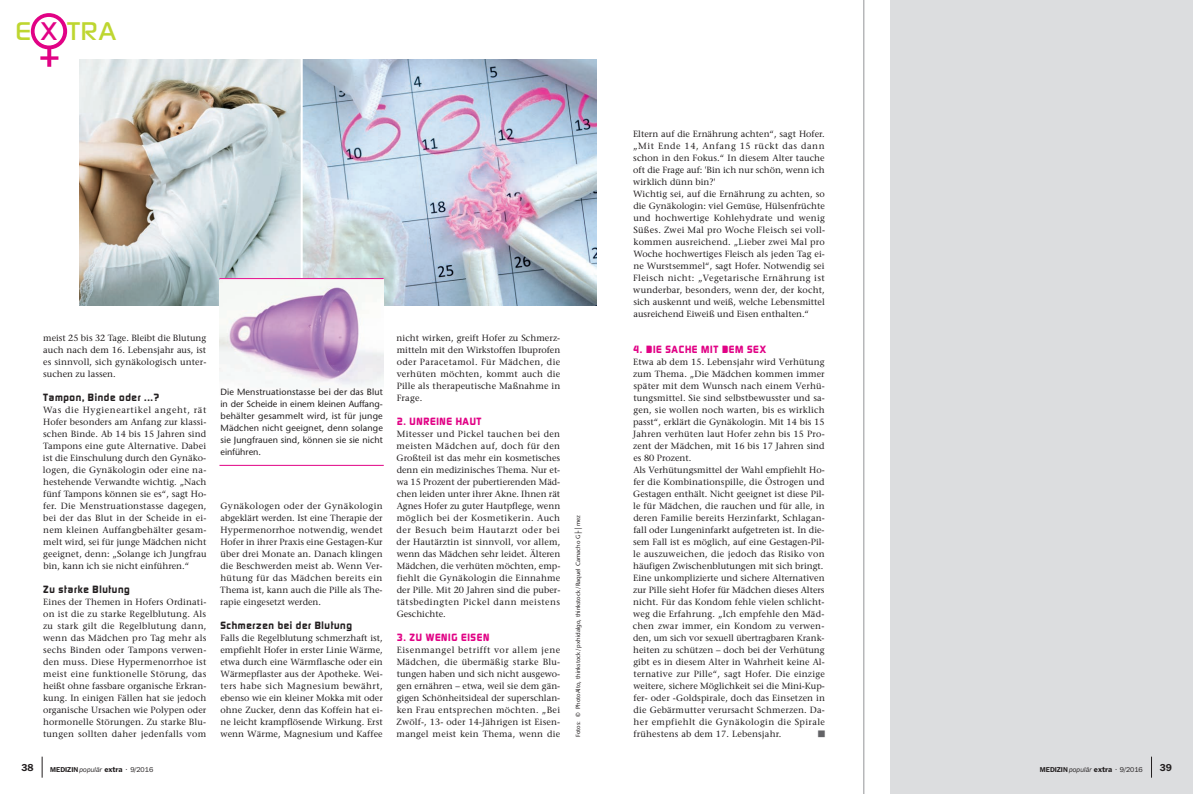
<style>
.page{position:relative;width:1193px;height:794px;background:#fff}
.page>*{position:absolute;margin:0;border:0;box-sizing:border-box;transform-origin:0 0}
.t1{font:70.6px "Astrology P01";color:#e10285}
.t2{font:500 26.6px "Digital Sans EF";color:#bed630;scale:1.11 1}
.t3{font:700 11px "Digital Sans EF";letter-spacing:.055em;color:#231f20}
.t4{font:700 11px "Digital Sans EF";letter-spacing:.055em;color:#e10285}
.t5{font:600 10px "Franklin Gothic IT Cby BT";color:#231f20}
.t6{font:9px/12px "Stone Serif";letter-spacing:.01em;color:#231f20;text-align:justify}
.t7{font:9px/12px "Stone Sans";letter-spacing:.005em;color:#231f20;text-align:justify}
.t8{font:9px "Zapf Dingbats";color:#636366}
.t9{font:600 7px "Franklin Gothic IT Cby BT";color:#231f20}
.t10{font:6px "Stone Sans";color:#231f20}
.s1{color:#e10285}
.s2{font-family:"Times New Roman"}
.s3{font-weight:400;font-style:italic}
.s4{font-family:"Franklin Gothic EF";font-weight:400;font-size:8px}
.s5{font-weight:400}
</style>
<div class="page">
<div style="left:890px;top:0;width:302px;height:794px;background:#dcdddf"></div>
<svg style="left:1151px;top:756px;width:1px;height:21px"></svg>
<hr style="left:863px;top:0;width:1px;height:794px;background:#939598">
<svg style="left:42px;top:756px;width:1px;height:21px"></svg>
<img style="left:79px;top:60px;width:517px;height:245px">
<hr style="left:301px;top:28px;width:2px;height:351px;background:#fff">
<img style="left:219px;top:280px;width:165px;height:107px">
<hr style="left:219px;top:465px;width:165px;height:1px;background:#e10285">
<hr style="left:219px;top:278px;width:165px;height:1px;background:#e10285">
<h1 class="t1" style="left:31px;top:-12px;width:38px">R</h1>
<h2 class="t2" style="left:15px;top:22px;width:92px">E <span class="s1">X</span> TRA</h2>
<p class="t6" style="left:43px;top:333px;width:165px">meist 25 bis 32 Tage. Bleibt die Blutung auch nach dem 16. Lebensjahr aus, ist es sinnvoll, sich gynäkologisch unter&shy;suchen zu lassen.</p>
<p class="t3" style="left:43px;top:394px;width:117px">Tampon, Binde oder ...?</p>
<p class="t6" style="left:43px;top:405px;width:165px">Was die Hygieneartikel angeht, rät Hofer besonders am Anfang zur klassi&shy;schen Binde. Ab 14 bis 15 Jahren sind Tampons eine gute Alternative. Dabei ist die Einschulung durch den Gynäko&shy;logen, die Gynäkologin oder eine na&shy;hestehende Verwandte wichtig. „Nach fünf Tampons können sie es“, sagt Ho&shy;fer. Die Menstruationstasse dagegen, bei der das Blut in der Scheide in ei&shy;nem kleinen Auffangbehälter gesam&shy;melt wird, sei für junge Mädchen nicht geeignet, denn: „Solange ich Jungfrau bin, kann ich sie nicht einführen.“</p>
<p class="t3" style="left:43px;top:586px;width:88px">Zu starke Blutung</p>
<p class="t6" style="left:43px;top:597px;width:165px">Eines der Themen in Hofers Ordinati&shy;on ist die zu starke Regelblutung. Als zu stark gilt die Regelblutung dann, wenn das Mädchen pro Tag mehr als sechs Binden oder Tampons verwen&shy;den muss. Diese Hypermenorrhoe ist meist eine funktionelle Störung, das heißt ohne fassbare organische Erkran&shy;kung. In einigen Fällen hat sie jedoch organische Ursachen wie Polypen oder hormonelle Störungen. Zu starke Blu&shy;tungen sollten daher jedenfalls vom</p>
<p class="t7" style="left:220px;top:386px;width:164px">Die Menstruationstasse bei der das Blut in der Scheide in einem kleinen Auffang&shy;behälter gesammelt wird, ist für junge Mädchen nicht geeignet, denn solange sie Jungfrauen sind, können sie sie nicht einführen.</p>
<p class="t6" style="left:220px;top:501px;width:164px">Gynäkologen oder der Gynäkologin abgeklärt werden. Ist eine Therapie der Hypermenorrhoe notwendig, wendet Hofer in ihrer Praxis eine Gestagen-Kur über drei Monate an. Danach klingen die Beschwerden meist ab. Wenn Ver&shy;hütung für das Mädchen bereits ein Thema ist, kann auch die Pille als The&shy;rapie eingesetzt werden.</p>
<p class="t3" style="left:220px;top:622px;width:133px">Schmerzen bei der Blutung</p>
<p class="t6" style="left:220px;top:633px;width:164px">Falls die Regelblutung schmerzhaft ist, empfiehlt Hofer in erster Linie Wärme, etwa durch eine Wärmflasche oder ein Wärmepflaster aus der Apotheke. Wei&shy;ters habe sich Magnesium bewährt, ebenso wie ein kleiner Mokka mit oder ohne Zucker, denn das Koffein hat ei&shy;ne leicht krampflösende Wirkung. Erst wenn Wärme, Magnesium und Kaffee</p>
<p class="t6" style="left:396px;top:333px;width:165px">nicht wirken, greift Hofer zu Schmerz&shy;mitteln mit den Wirkstoffen Ibuprofen oder Paracetamol. Für Mädchen, die verhüten möchten, kommt auch die Pille als therapeutische Maßnahme in Frage.</p>
<p class="t4" style="left:396px;top:418px;width:86px">2. UNREINE HAUT</p>
<p class="t6" style="left:396px;top:429px;width:165px">Mitesser und Pickel tauchen bei den meisten Mädchen auf, doch für den Großteil ist das mehr ein kosmetisches denn ein medizinisches Thema. Nur et&shy;wa 15 Prozent der pubertierenden Mäd - chen leiden unter ihrer Akne. Ihnen rät Agnes Hofer zu guter Hautpflege, wenn möglich bei der Kosmetikerin. Auch der Besuch beim Hautarzt oder bei der Hautärztin ist sinnvoll, vor allem, wenn das Mädchen sehr leidet. Älteren Mädchen, die verhüten möchten, emp&shy;fiehlt die Gynäkologin die Einnahme der Pille. Mit 20 Jahren sind die puber&shy;tätsbedingten Pickel dann meistens Geschichte.</p>
<p class="t4" style="left:396px;top:634px;width:94px">3. ZU WENIG EISEN</p>
<p class="t6" style="left:396px;top:645px;width:165px">Eisenmangel betrifft vor allem jene Mädchen, die übermäßig starke Blu&shy;tungen haben und sich nicht ausgewo&shy;gen ernähren – etwa, weil sie dem gän&shy;gigen Schönheitsideal der superschlan&shy;ken Frau entsprechen möchten. „Bei Zwölf-, 13- oder 14-Jährigen ist Eisen&shy;mangel meist kein Thema, wenn die</p>
<p class="t10" style="left:575px;top:737px;width:223px;rotate:-90deg">Fotos: © PhotoAlto, thinkstock / pxhidalgo, thinkstock / Raquel Camacho G<span class="s2">├│</span>mez</p>
<p class="t6" style="left:633px;top:129px;width:194px;text-align:left">Eltern auf die Ernährung achten“, sagt Hofer. „Mit Ende 14, Anfang 15 rückt das dann schon in den Fokus.“ In diesem Alter tauche oft die Frage auf: 'Bin ich nur schön, wenn ich wirklich dünn bin?'<br>Wichtig sei, auf die Ernährung zu achten, so die Gynäkologin: viel Gemüse, Hülsenfrüchte und hochwertige Kohlehydrate und wenig Süßes. Zwei Mal pro Woche Fleisch sei voll&shy;kommen ausreichend. „Lieber zwei Mal pro Woche hochwertiges Fleisch als jeden Tag ei&shy;ne Wurstsemmel“, sagt Hofer. Notwendig sei Fleisch nicht: „Vegetarische Ernährung ist wunderbar, besonders, wenn der, der kocht, sich auskennt und weiß, welche Lebensmittel ausreichend Eiweiß und Eisen enthalten.“</p>
<p class="t4" style="left:633px;top:346px;width:134px">4. DIE SACHE MIT DEM SEX</p>
<p class="t6" style="left:633px;top:357px;width:194px;text-align:left">Etwa ab dem 15. Lebensjahr wird Verhütung zum Thema. „Die Mädchen kommen immer später mit dem Wunsch nach einem Verhü&shy;tungsmittel. Sie sind selbstbewusster und sa&shy;gen, sie wollen noch warten, bis es wirklich passt“, erklärt die Gynäkologin. Mit 14 bis 15<br>Jahren verhüten laut Hofer zehn bis 15 Pro&shy;zent der Mädchen, mit 16 bis 17 Jahren sind es 80 Prozent.<br>Als Verhütungsmittel der Wahl empfiehlt Ho&shy;fer die Kombinationspille, die Östrogen und Gestagen enthält. Nicht geeignet ist diese Pil&shy;le für Mädchen, die rauchen und für alle, in deren Familie bereits Herzinfarkt, Schlagan&shy;fall oder Lungeninfarkt aufgetreten ist. In die&shy;sem Fall ist es möglich, auf eine Gestagen-Pil&shy;le auszuweichen, die jedoch das Risiko von häufigen Zwischenblutungen mit sich bringt.<br>Eine unkomplizierte und sichere Alternativen zur Pille sieht Hofer für Mädchen dieses Alters nicht. Für das Kondom fehle vielen schlicht&shy;weg die Erfahrung. „Ich empfehle den Mäd - chen zwar immer, ein Kondom zu verwen&shy;den, um sich vor sexuell übertragbaren Krank - heiten zu schützen – doch bei der Verhütung gibt es in diesem Alter in Wahrheit keine Al&shy;ternative zur Pille“, sagt Hofer. Die einzige weitere, sichere Möglichkeit sei die Mini-Kup&shy;fer- oder -Goldspirale, doch das Einsetzen in die Gebärmutter verursacht Schmerzen. Da&shy;her empfiehlt die Gynäkologin die Spirale</p>
<p class="t6" style="left:633px;top:729px;width:149px">frühestens ab dem 17. Lebensjahr.</p>
<p class="t8" style="left:818px;top:728px;width:8px">■</p>
<p class="t5" style="left:21px;top:764px;width:14px">38</p>
<p class="t9" style="left:50px;top:766px;width:104px">MEDIZIN <span class="s3">populär</span> <span class="s4">extra</span> <sup>.</sup> <span class="s5">9/2016</span></p>
<p class="t9" style="left:1039px;top:766px;width:104px">MEDIZIN <span class="s3">populär</span> <span class="s4">extra</span> <sup>.</sup> <span class="s5">9/2016</span></p>
<p class="t5" style="left:1159px;top:764px;width:14px">39</p>
</div>
